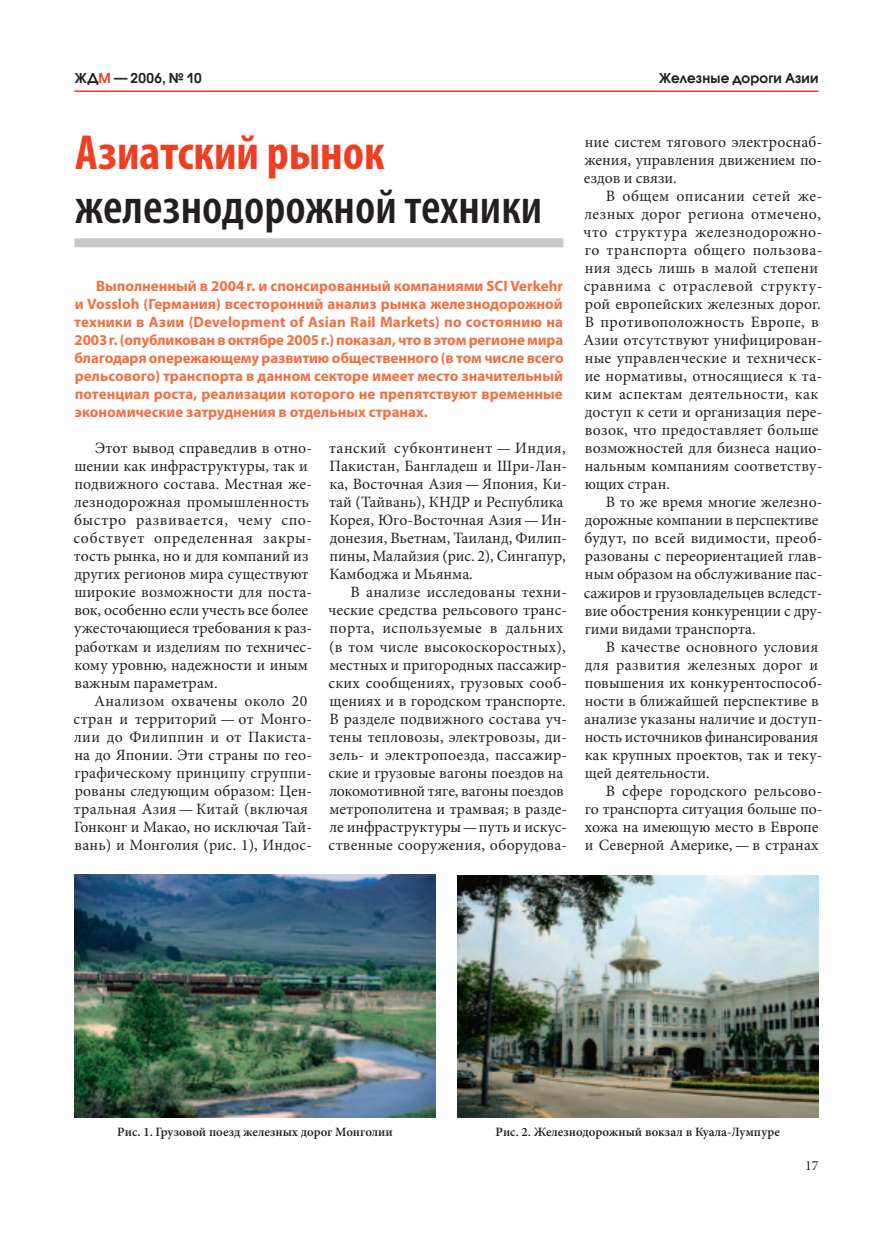
<style>
.page{position:relative;width:893px;height:1234px;background:#fff}
.page>*{position:absolute;margin:0;border:0;box-sizing:border-box;transform-origin:0 0}
.t1{font:600 condensed 49.5px "Myriad Pro";color:#231f20}
.t2{font:700 condensed 49.5px "Myriad Pro";color:#ef3e22}
.t3{font:15.75px/18px "Minion Pro";letter-spacing:.01em;color:#231f20}
.t4{font:700 15px/18px "Myriad Pro";color:#f36f42;text-align:justify}
.t5{font:13.95px "Minion Pro";color:#231f20}
.t6{font:600 13.5px "Avant Garde Gothic C";letter-spacing:.015em;color:#231f20}
.t7{font:600 12.75px "Minion Pro";color:#231f20}
.s1{color:#ef3e22}
</style>
<div class="page">
<div style="left:74px;top:238px;width:489px;height:9px;background:#c7c8ca"></div>
<hr style="left:74px;top:90px;width:745px;height:2px;background:#ef3e22">
<img style="left:74px;top:874px;width:362px;height:243px">
<img style="left:457px;top:875px;width:362px;height:242px">
<p class="t6" style="left:74px;top:70px;width:129px">ЖД<span class="s1">М</span> — 2006, № 10</p>
<p class="t6" style="left:659px;top:70px;width:161px">Железные дороги Азии</p>
<h1 class="t2" style="left:75px;top:125px;width:311px">Азиатский рынок</h1>
<h1 class="t1" style="left:75px;top:180px;width:469px">железнодорожной техники</h1>
<p class="t4" style="left:74px;top:276px;width:491px;text-indent:22px">Выполненный в 2004г. и спонсированный компаниями SCI Verkehr и Vossloh (Германия) всесторонний анализ рынка железнодорожной техники в Азии (Development of Asian Rail Markets) по состоянию на 2003г. (опубликован в октябре 2005г.) показал, что в этом регионе мира благодаря опережающему развитию общественного (в том числе всего рельсового) транспорта в данном секторе имеет место значительный потенциал роста, реализации которого не препятствуют временные экономические затруднения в отдельных странах.</p>
<p class="t3" style="left:73px;top:439px;width:240px;text-indent:22px">Этот вывод справедлив в отно&shy;шении как инфраструктуры, так и подвижного состава. Местная же&shy;лезнодорожная промышленность быстро развивается, чему спо&shy;собствует определенная закры&shy;тость рынка, но и для компаний из других регионов мира существуют широкие возможности для поста&shy;вок, особенно если учесть все более ужесточающиеся требования к раз&shy;работкам и изделиям по техничес&shy;кому уровню, надежности и иным важным параметрам.</p>
<p class="t3" style="left:73px;top:691px;width:240px;text-indent:21px">Анализом охвачены около 20 стран и территорий — от Монго&shy;лии до Филиппин и от Пакиста&shy;на до Японии. Эти страны по гео&shy;графическому принципу сгруппи&shy;рованы следующим образом: Цен&shy;тральная Азия — Китай (включая<br>Гонконг и Макао, но исключая Тай&shy;вань) и Монголия (рис. 1), Индос-</p>
<p class="t3" style="left:329px;top:439px;width:240px">танский субконтинент — Индия,<br>Пакистан, Бангладеш и Шри-Лан&shy;ка, Восточная Азия —Япония, Ки&shy;тай (Тайвань), КНДР и Республика<br>Корея, Юго-Восточная Азия—Ин&shy;донезия, Вьетнам, Таиланд, Филип&shy;пины, Малайзия (рис. 2), Сингапур,<br>Камбоджа и Мьянма.</p>
<p class="t3" style="left:328px;top:583px;width:240px;text-indent:22px">В анализе исследованы техни&shy;ческие средства рельсового транс&shy;порта, используемые в дальних (в том числе высокоскоростных), местных и пригородных пассажир&shy;ских сообщениях, грузовых сооб&shy;щениях и в городском транспорте.<br>В разделе подвижного состава уч&shy;тены тепловозы, электровозы, ди&shy;зель- и электропоезда, пассажир&shy;ские и грузовые вагоны поездов на локомотивной тяге, вагоны поездов метрополитена и трамвая; в разде&shy;ле инфраструктуры—путь и искус&shy;ственные сооружения, оборудова-</p>
<p class="t3" style="left:584px;top:133px;width:240px;text-align:justify">ние систем тягового электроснаб&shy;жения, управления движением по&shy;ездов и связи.</p>
<p class="t3" style="left:583px;top:187px;width:240px;text-indent:22px">В общем описании сетей же&shy;лезных дорог региона отмечено, что структура железнодорожно&shy;го транспорта общего пользова&shy;ния здесь лишь в малой степени сравнима с отраслевой структу&shy;рой европейских железных дорог.<br>В противоположность Европе, в<br>Азии отсутствуют унифицирован&shy;ные управленческие и техническ&shy;ие нормативы, относящиеся к та&shy;ким аспектам деятельности, как доступ к сети и организация пере&shy;возок, что предоставляет больше возможностей для бизнеса нацио&shy;нальным компаниям соответству&shy;ющих стран.</p>
<p class="t3" style="left:584px;top:493px;width:240px;text-indent:22px">В то же время многие железно&shy;дорожные компании в перспективе будут, по всей видимости, преоб&shy;разованы с переориентацией глав&shy;ным образом на обслуживание пас&shy;сажиров и грузовладельцев вследст&shy;вие обострения конкуренции с дру&shy;гими видами транспорта.</p>
<p class="t3" style="left:584px;top:637px;width:240px;text-indent:21px">В качестве основного условия для развития железных дорог и повышения их конкурентоспособ&shy;ности в ближайшей перспективе в анализе указаны наличие и доступ&shy;ность источников финансирования как крупных проектов, так и теку&shy;щей деятельности.</p>
<p class="t3" style="left:585px;top:781px;width:239px;text-indent:21px">В сфере городского рельсово&shy;го транспорта ситуация больше по&shy;хожа на имеющую место в Европе и Северной Америке, — в странах</p>
<p class="t7" style="left:117px;top:1122px;width:277px">Рис. 1. Грузовой поезд железных дорог Монголии</p>
<p class="t7" style="left:496px;top:1122px;width:286px">Рис. 2. Железнодорожный вокзал в Куала-Лумпуре</p>
<p class="t5" style="left:805px;top:1155px;width:15px">17</p>
</div>
